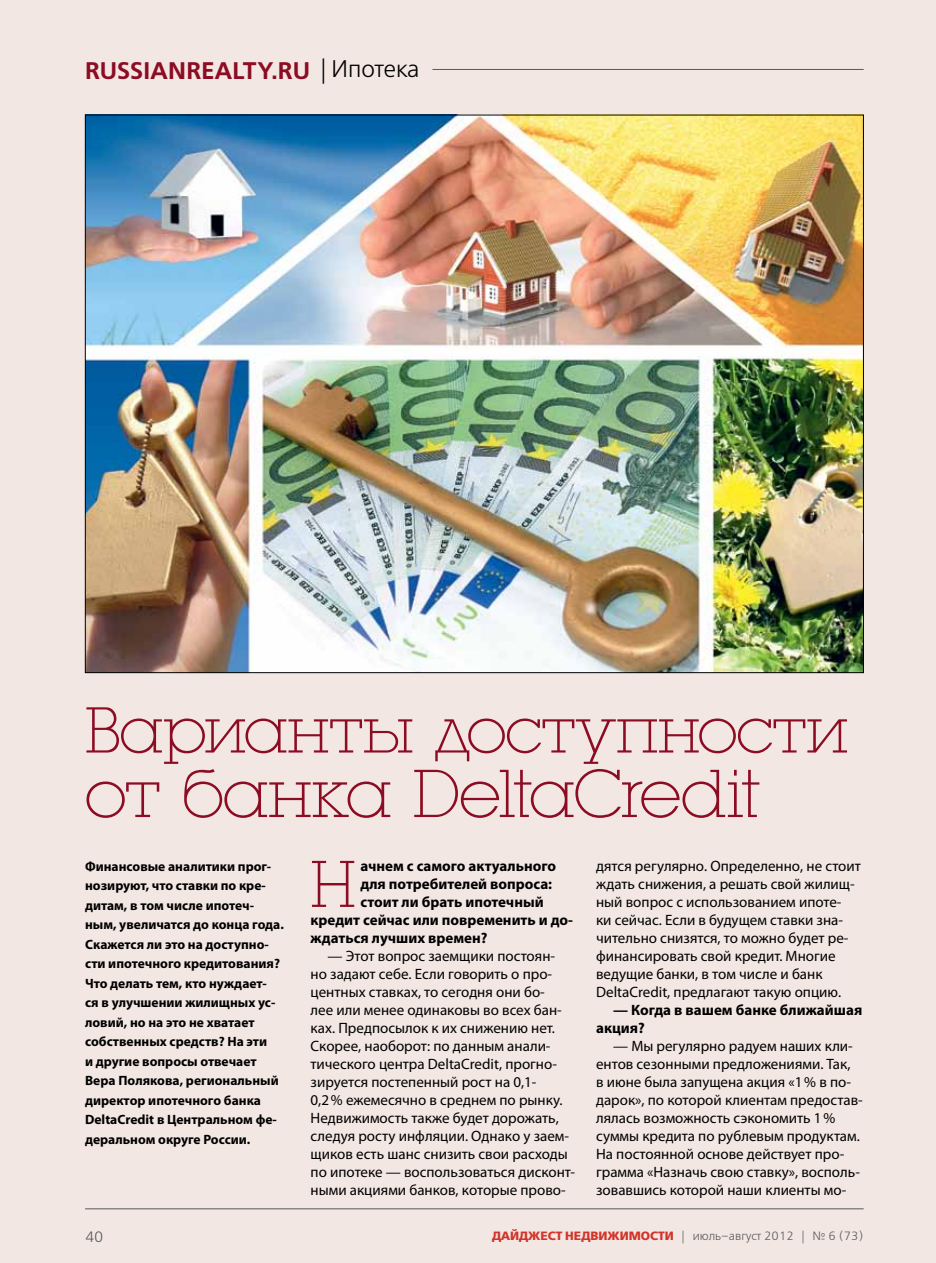
<style>
.page{position:relative;width:936px;height:1263px;background:#fff}
.page>*{position:absolute;margin:0;border:0;box-sizing:border-box;transform-origin:0 0}
.t1{font:70.5px "Luga Extra Light C";letter-spacing:-.02em;color:#8b0c23}
.t2{font:68.7px "Luga Extra Light C";color:#8b0c23}
.t3{font:67.5px "Luga Extra Light C";letter-spacing:-.01em;color:#8b0c23}
.t4{font:24px "Free Set Demi C";color:#8b0c23}
.t5{font:15px/18px "Myriad Pro";color:#000}
.t6{font:700 15px/18px "Myriad Pro";color:#000}
.t7{font:15px "Free Set Light C";color:#58595b}
.t8{font:700 13.5px/19.5px "Myriad Pro";color:#000}
.t9{font:12px "Free Set Light C";color:#58595b}
.s1{font-family:"Free Set Light C";color:#000}
.s2{font-family:"Free Set Bold C";color:#d2342a}
</style>
<div class="page">
<div style="left:0;top:0;width:935px;height:1263px;background:#f3e7e3"></div>
<hr style="left:85px;top:1208px;width:778px;height:1px;background:#58595b">
<img style="left:87px;top:117px;width:774px;height:554px">
<hr style="left:292px;top:69px;width:571px;height:1px;background:#58595b">
<div style="left:85px;top:62px;width:347px;height:12px;background:#f3e7e3"></div>
<h3 class="t4" style="left:85px;top:57px;width:336px">RUSSIANREALTY.RU <span class="s1">| Ипотека</span></h3>
<h3 class="t3" style="left:85px;top:697px;width:764px">Варианты доступности</h3>
<h1 class="t1" style="left:85px;top:759px;width:677px">от банка DeltaCredit</h1>
<p class="t8" style="left:85px;top:856px;width:200px">Финансовые аналитики прог&shy;нозируют, что ставки по кре&shy;дитам, в том числе ипотеч&shy;ным, увеличатся до конца года.<br>Скажется ли это на доступно&shy;сти ипотечного кредитования?<br>Что делать тем, кто нуждает-<br>ся в улучшении жилищных ус&shy;ловий, но на это не хватает собственных средств? На эти<br>и другие вопросы отвечает<br>Вера Полякова, региональный директор ипотечного банка<br>DeltaCredit в Центральном фе&shy;деральном округе России.</p>
<h2 class="t2" style="left:310px;top:850px;width:47px">Н</h2>
<p class="t6" style="left:360px;top:856px;width:197px">ачнем с самого актуального</p>
<p class="t6" style="left:360px;top:874px;width:193px">для потребителей вопроса:</p>
<p class="t6" style="left:360px;top:892px;width:185px">стоит ли брать ипотечный</p>
<p class="t6" style="left:310px;top:910px;width:264px">кредит сейчас или повременить и до-</p>
<p class="t6" style="left:310px;top:928px;width:178px">ждаться лучших времен?</p>
<p class="t5" style="left:310px;top:947px;width:266px;text-indent:17px">— Этот вопрос заемщики постоян&shy;но задают себе. Если говорить о про&shy;центных ставках, то сегодня они бо-<br>лее или менее одинаковы во всех бан&shy;ках. Предпосылок к их снижению нет.<br>Скорее, наоборот: по данным анали&shy;тического центра DeltaCredit, прогно&shy;зируется постепенный рост на 0,1-<br>0,2% ежемесячно в среднем по рынку.<br>Недвижимость также будет дорожать, следуя росту инфляции. Однако у заем&shy;щиков есть шанс снизить свои расходы по ипотеке — воспользоваться дисконт&shy;ными акциями банков, которые прово-</p>
<p class="t5" style="left:596px;top:857px;width:266px">дятся регулярно. Определенно, не стоит ждать снижения, а решать свой жилищ&shy;ный вопрос с использованием ипоте-<br>ки сейчас. Если в будущем ставки зна&shy;чительно снизятся, то можно будет ре&shy;финансировать свой кредит. Многие ведущие банки, в том числе и банк DeltaCredit, предлагают такую опцию.</p>
<p class="t6" style="left:596px;top:1000px;width:268px;text-indent:17px">— Когда в вашем банке ближайшая акция?</p>
<p class="t5" style="left:596px;top:1037px;width:268px;text-indent:17px">— Мы регулярно радуем наших кли&shy;ентов сезонными предложениями. Так,<br>в июне была запущена акция «1% в по&shy;дарок», по которой клиентам предостав&shy;лялась возможность сэкономить 1% суммы кредита по рублевым продуктам.<br>На постоянной основе действует про&shy;грамма «Назначь свою ставку», восполь&shy;зовавшись которой наши клиенты мо-</p>
<p class="t7" style="left:85px;top:1229px;width:20px">40</p>
<p class="t9" style="left:492px;top:1230px;width:373px"><span class="s2">ДАЙДЖЕСТ НЕДВИЖИМОСТИ</span> | июль–август 2012 | № 6 (73)</p>
</div>
